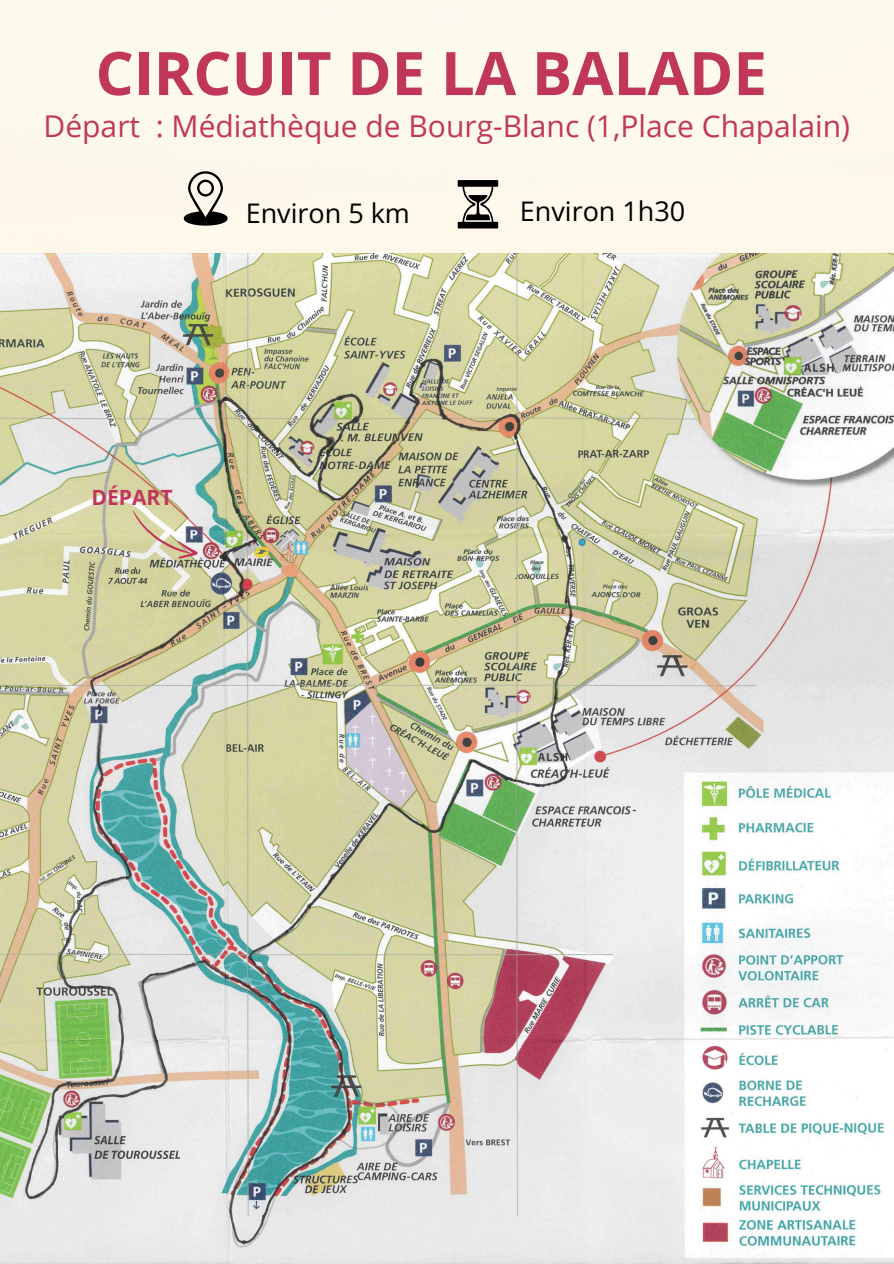
<style>
.page{position:relative;width:894px;height:1264px;background:#fff}
.page>*{position:absolute;margin:0;border:0;box-sizing:border-box;transform-origin:0 0}
.t1{font:700 60px "Open Sans";color:#c1375a}
.t2{font:30px "Open Sans";color:#c1375a}
.t3{font:27px "Open Sans";color:#000}
.t4{font:700 21px "Open Sans";color:#c1375a}
</style>
<div class="page">
<div style="left:0;top:0;width:893px;height:254px;background:#fdf9ec"></div>
<svg style="left:184px;top:171px;width:43px;height:56px;background:#a5a299"></svg>
<svg style="left:457px;top:180px;width:41px;height:48px;background:#85837b"></svg>
<img style="left:0;top:254px;width:893px;height:1009px">
<svg style="left:133px;top:506px;width:65px;height:56px;background:#d4cab2"></svg>
<h1 class="t1" style="left:95px;top:31px;width:672px">CIRCUIT DE LA BALADE</h1>
<h2 class="t2" style="left:44px;top:105px;width:807px">Départ : Médiathèque de Bourg-Blanc (1,Place Chapalain)</h2>
<p class="t3" style="left:245px;top:194px;width:166px">Environ 5 km</p>
<h2 class="t3" style="left:519px;top:192px;width:167px">Environ 1h30</h2>
<p class="t4" style="left:91px;top:483px;width:82px">DÉPART</p>
</div>
